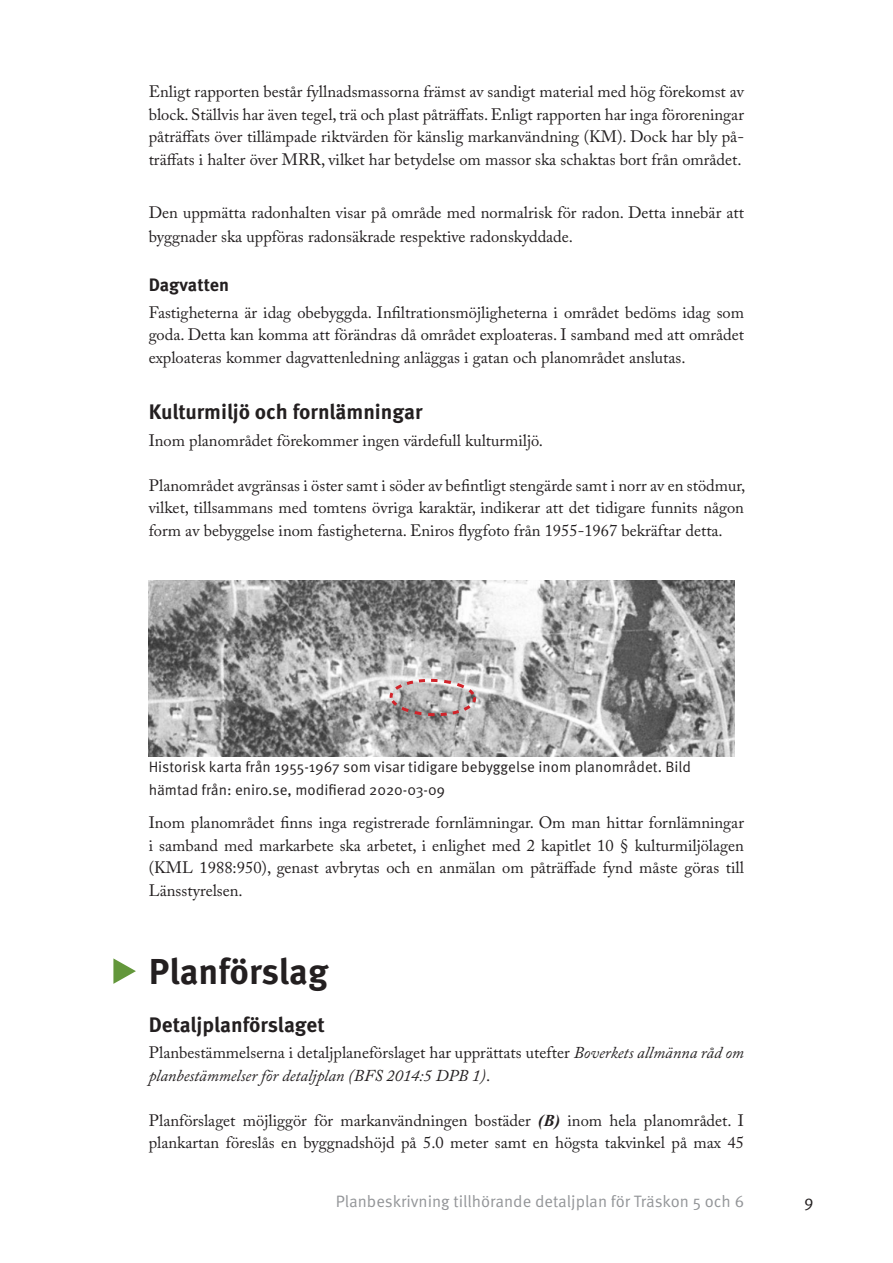
<style>
.page{position:relative;width:893px;height:1263px;background:#fff}
.page>*{position:absolute;margin:0;border:0;box-sizing:border-box;transform-origin:0 0}
.t1{font:700 36px "Meta OT";color:#231f20}
.Underrubrik_1{font:700 21px "Meta OT";color:#231f20}
.Brödtext{font:700 18px "Meta OT";color:#231f20}
.Brödtext-2{font:16.5px/22.5px "Adobe Caslon Pro";color:#231f20;text-align:justify}
.Underrubrik_1-2{font:16.5px/22.5px "Adobe Caslon Pro";color:#231f20;text-align:justify}
.Brödtext-3{font:italic 16.5px/22.5px "Adobe Caslon Pro";color:#231f20}
.t2{font:16.5px "Meta OT Norm";color:#939598}
.t3{font:16.5px "Meta OT Norm";color:#231f20}
.Bildtext{font:15px/22.5px "Meta OT Norm";color:#231f20}
.s1{font-style:normal}
.s2{font-family:"Times New Roman";font-weight:700;font-style:italic}
</style>
<div class="page">
<img style="left:149px;top:581px;width:585px;height:175px">
<svg style="left:388px;top:677px;width:89px;height:41px;background:#b9abac"></svg>
<svg style="left:113px;top:958px;width:23px;height:26px"></svg>
<p class="Underrubrik_1-2" style="left:149px;top:80px;width:597px">Enligt rapporten består fyllnadsmassorna främst av sandigt material med hög förekomst av block. Ställvis har även tegel, trä och plast påträffats. Enligt rapporten har inga föroreningar påträffats över tillämpade riktvärden för känslig markanvändning (KM). Dock har bly på&shy;träffats i halter över MRR, vilket har betydelse om massor ska schaktas bort från området.</p>
<p class="Underrubrik_1-2" style="left:149px;top:201px;width:597px;line-height:23.4px">Den uppmätta radonhalten visar på område med normalrisk för radon. Detta innebär att byggnader ska uppföras radonsäkrade respektive radonskyddade.</p>
<p class="Brödtext" style="left:149px;top:273px;width:82px">Dagvatten</p>
<p class="Brödtext-2" style="left:149px;top:301px;width:597px">Fastigheterna är idag obebyggda. Infiltrationsmöjligheterna i området bedöms idag som goda. Detta kan komma att förändras då området exploateras. I samband med att området exploateras kommer dagvattenledning anläggas i gatan och planområdet anslutas.</p>
<p class="Underrubrik_1" style="left:149px;top:398px;width:275px">Kulturmiljö och fornlämningar</p>
<p class="Brödtext-2" style="left:149px;top:429px;width:396px">Inom planområdet förekommer ingen värdefull kulturmiljö.</p>
<p class="Brödtext-2" style="left:149px;top:474px;width:598px">Planområdet avgränsas i öster samt i söder av befintligt stengärde samt i norr av en stödmur, vilket, tillsammans med tomtens övriga karaktär, indikerar att det tidigare funnits någon form av bebyggelse inom fastigheterna. Eniros flygfoto från 1955-1967 bekräftar detta.</p>
<p class="Bildtext" style="left:149px;top:756px;width:544px">Historisk karta från 1955-1967 som visar tidigare bebyggelse inom planområdet. Bild hämtad från: eniro.se, modifierad 2020-03-09</p>
<p class="Brödtext-2" style="left:149px;top:811px;width:597px">Inom planområdet finns inga registrerade fornlämningar. Om man hittar fornlämningar i samband med markarbete ska arbetet, i enlighet med 2 kapitlet 10 § kulturmiljölagen (KML 1988:950), genast avbrytas och en anmälan om påträffade fynd måste göras till Länsstyrelsen.</p>
<p class="t1" style="left:149px;top:948px;width:181px">Planförslag</p>
<p class="Underrubrik_1" style="left:149px;top:1011px;width:178px">Detaljplanförslaget</p>
<p class="Brödtext-3" style="left:149px;top:1041px;width:597px"><span class="s1">Planbestämmelserna i detaljplaneförslaget har upprättats utefter</span> Boverkets allmänna råd om planbestämmelser för detaljplan (BFS 2014:5 DPB 1)<span class="s1">.</span></p>
<p class="Brödtext-2" style="left:149px;top:1108px;width:597px">Planförslaget möjliggör för markanvändningen bostäder <span class="s2">(B)</span> inom hela planområdet. I plankartan föreslås en byggnadshöjd på 5.0 meter samt en högsta takvinkel på max 45</p>
<p class="t2" style="left:336px;top:1191px;width:410px">Planbeskrivning tillhörande detaljplan för Träskon 5 och 6</p>
<p class="t3" style="left:804px;top:1191px;width:11px">9</p>
</div>
